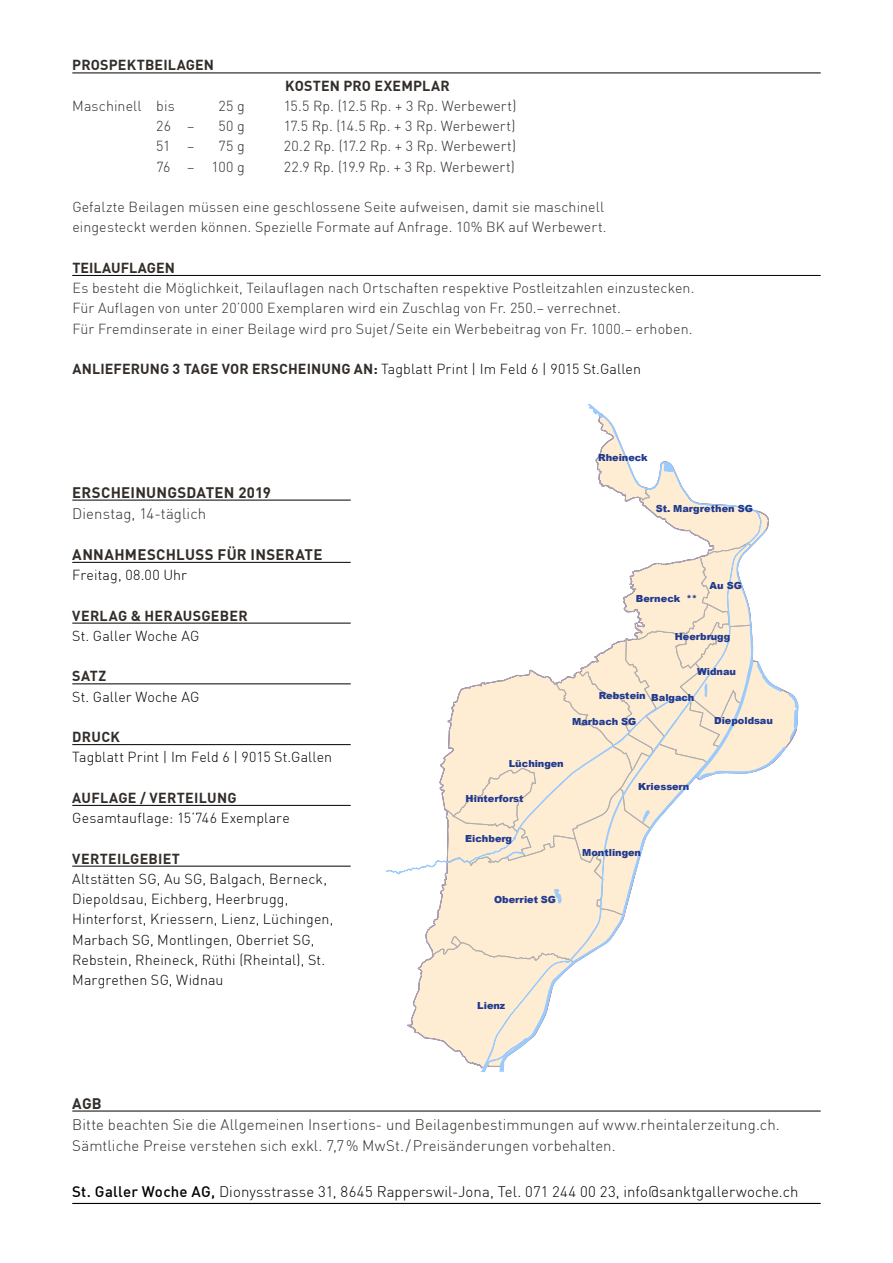
<style>
.page{position:relative;width:893px;height:1263px;background:#fff}
.page>*{position:absolute;margin:0;border:0;box-sizing:border-box;transform-origin:0 0}
.t1{font:300 15px/21px "DIN Pro";letter-spacing:.005em;color:#322d29}
.t2{font:300 15px "DIN Pro";letter-spacing:.005em;color:#000}
.t3{font:700 15px "DIN Pro";letter-spacing:.02em;color:#322d29}
.t4{font:300 14.25px/20.2px "DIN Pro";letter-spacing:.01em;color:#322d29}
.t5{font:300 14.25px/20.2px "DIN Pro";letter-spacing:.01em;color:#000}
.t6{font:700 14.25px "DIN Pro";letter-spacing:.02em;color:#322d29}
.t7{font:700 14.25px "DIN Pro";color:#322d29}
.t8{font:900 9.75px "Arial";color:#213a8f}
.s1{font-weight:700;color:#322d29}
.s2{font-weight:500}
</style>
<div class="page">
<hr style="left:72px;top:1203px;width:749px;height:1px;background:#000">
<hr style="left:72px;top:500px;width:279px;height:1px;background:#000">
<hr style="left:72px;top:562px;width:279px;height:1px;background:#000">
<hr style="left:72px;top:623px;width:279px;height:1px;background:#000">
<hr style="left:72px;top:683px;width:279px;height:1px;background:#000">
<hr style="left:72px;top:744px;width:279px;height:1px;background:#000">
<hr style="left:72px;top:805px;width:279px;height:1px;background:#000">
<hr style="left:72px;top:866px;width:279px;height:1px;background:#000">
<hr style="left:72px;top:73px;width:749px;height:1px;background:#000">
<hr style="left:72px;top:275px;width:749px;height:1px;background:#000">
<hr style="left:72px;top:1111px;width:749px;height:1px;background:#000">
<svg style="left:386px;top:404px;width:413px;height:667px"></svg>
<p class="t6" style="left:72px;top:56px;width:143px">PROSPEKTBEILAGEN</p>
<p class="t6" style="left:285px;top:76px;width:166px">KOSTEN PRO EXEMPLAR</p>
<p class="t4" style="left:72px;top:95px;width:104px">Maschinell bis</p>
<p class="t4" style="left:219px;top:95px;width:28px">25 g</p>
<p class="t4" style="left:284px;top:95px;width:234px">15.5 Rp. (12.5 Rp. + 3 Rp. Werbewert)</p>
<p class="t4" style="left:156px;top:116px;width:40px">26 –</p>
<p class="t4" style="left:218px;top:116px;width:28px">50 g</p>
<p class="t4" style="left:284px;top:116px;width:233px">17.5 Rp. (14.5 Rp. + 3 Rp. Werbewert)</p>
<p class="t4" style="left:156px;top:136px;width:40px">51 –</p>
<p class="t4" style="left:219px;top:136px;width:28px">75 g</p>
<p class="t4" style="left:284px;top:136px;width:234px">20.2 Rp. (17.2 Rp. + 3 Rp. Werbewert)</p>
<p class="t4" style="left:156px;top:156px;width:90px">76 – 100 g</p>
<p class="t4" style="left:284px;top:156px;width:233px">22.9 Rp. (19.9 Rp. + 3 Rp. Werbewert)</p>
<p class="t4" style="left:72px;top:197px;width:536px">Gefalzte Beilagen müssen eine geschlossene Seite aufweisen, damit sie maschinell eingesteckt werden können. Spezielle Formate auf Anfrage. 10% BK auf Werbewert.</p>
<p class="t7" style="left:72px;top:258px;width:104px">TEILAUFLAGEN</p>
<p class="t4" style="left:72px;top:278px;width:624px">Es besteht die Möglichkeit, Teilauflagen nach Ortschaften respektive Postleitzahlen einzustecken.<br>Für Auflagen von unter 20’000 Exemplaren wird ein Zuschlag von Fr. 250.– verrechnet.<br>Für Fremdinserate in einer Beilage wird pro Sujet/Seite ein Werbebeitrag von Fr. 1000.– erhoben.</p>
<p class="t5" style="left:72px;top:359px;width:570px"><span class="s1">ANLIEFERUNG 3 TAGE VOR ERSCHEINUNG AN:</span> Tagblatt Print | Im Feld 6 | 9015 St.Gallen</p>
<p class="t3" style="left:72px;top:482px;width:200px">ERSCHEINUNGSDATEN 2019</p>
<p class="t1" style="left:72px;top:502px;width:135px">Dienstag, 14-täglich</p>
<p class="t3" style="left:72px;top:544px;width:252px">ANNAHMESCHLUSS FÜR INSERATE</p>
<p class="t5" style="left:72px;top:565px;width:116px">Freitag, 08.00 Uhr</p>
<p class="t6" style="left:72px;top:606px;width:177px">VERLAG &amp; HERAUSGEBER</p>
<p class="t5" style="left:72px;top:625px;width:129px">St. Galler Woche AG</p>
<p class="t6" style="left:72px;top:667px;width:35px">SATZ</p>
<p class="t5" style="left:72px;top:686px;width:129px">St. Galler Woche AG</p>
<p class="t6" style="left:72px;top:727px;width:49px">DRUCK</p>
<p class="t5" style="left:72px;top:747px;width:261px">Tagblatt Print | Im Feld 6 | 9015 St.Gallen</p>
<p class="t6" style="left:72px;top:788px;width:166px">AUFLAGE / VERTEILUNG</p>
<p class="t5" style="left:72px;top:808px;width:219px">Gesamtauflage: 15’746 Exemplare</p>
<p class="t6" style="left:72px;top:849px;width:109px">VERTEILGEBIET</p>
<p class="t5" style="left:72px;top:868px;width:263px">Altstätten SG, Au SG, Balgach, Berneck, Diepoldsau, Eichberg, Heerbrugg, Hinterforst, Kriessern, Lienz, Lüchingen, Marbach SG, Montlingen, Oberriet SG, Rebstein, Rheineck, Rüthi (Rheintal), St.<br>Margrethen SG, Widnau</p>
<p class="t8" style="left:598px;top:451px;width:51px">Rheineck</p>
<p class="t8" style="left:656px;top:501px;width:99px">St. Margrethen SG</p>
<p class="t8" style="left:636px;top:591px;width:63px">Berneck **</p>
<p class="t8" style="left:709px;top:578px;width:34px">Au SG</p>
<p class="t8" style="left:675px;top:629px;width:57px">Heerbrugg</p>
<p class="t8" style="left:697px;top:665px;width:40px">Widnau</p>
<p class="t8" style="left:599px;top:688px;width:97px">Rebstein Balgach</p>
<p class="t8" style="left:572px;top:714px;width:66px">Marbach SG</p>
<p class="t8" style="left:714px;top:714px;width:60px">Diepoldsau</p>
<p class="t8" style="left:509px;top:756px;width:56px">Lüchingen</p>
<p class="t8" style="left:466px;top:791px;width:59px">Hinterforst</p>
<p class="t8" style="left:465px;top:831px;width:48px">Eichberg</p>
<p class="t8" style="left:638px;top:779px;width:53px">Kriessern</p>
<p class="t8" style="left:582px;top:845px;width:60px">Montlingen</p>
<p class="t8" style="left:494px;top:892px;width:63px">Oberriet SG</p>
<p class="t8" style="left:477px;top:999px;width:30px">Lienz</p>
<p class="t3" style="left:72px;top:1093px;width:31px">AGB</p>
<p class="t1" style="left:72px;top:1113px;width:709px">Bitte beachten Sie die Allgemeinen Insertions- und Beilagenbestimmungen auf www.rheintalerzeitung.ch.<br>Sämtliche Preise verstehen sich exkl. 7,7% MwSt./Preisänderungen vorbehalten.</p>
<p class="t2" style="left:72px;top:1182px;width:728px"><span class="s2">St. Galler Woche AG,</span> Dionysstrasse 31, 8645 Rapperswil-Jona, Tel. 071 244 00 23, info@sanktgallerwoche.ch</p>
</div>
